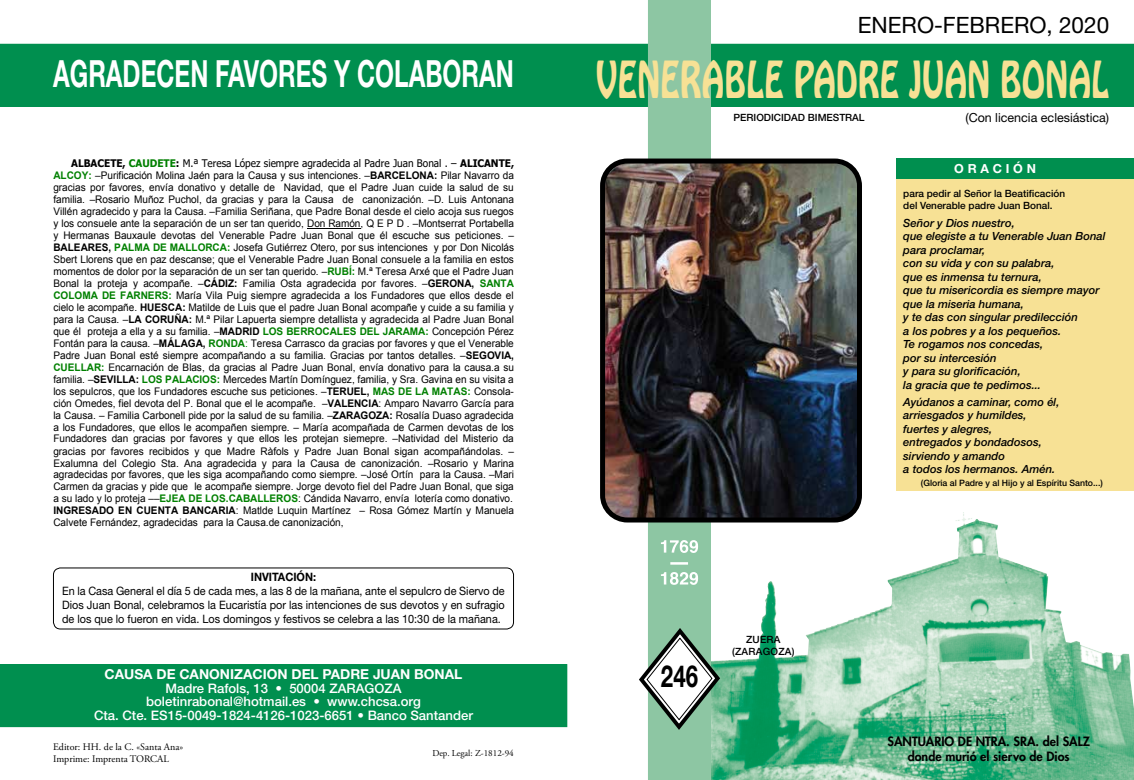
<style>
.page{position:relative;width:1134px;height:780px;background:#fff}
.page>*{position:absolute;margin:0;border:0;box-sizing:border-box;transform-origin:0 0}
.t1{font:45px "Hobo Std";letter-spacing:.015em;color:#f7e195;scale:.71 1}
.t2{font:700 37.5px "Helvetica Neue LT Std";color:#fff;scale:.65 1}
.t3{font:700 30.38px "Helvetica Neue LT Std";color:#000;scale:.73 1}
.t4{font:22.5px "Helvetica Neue LT Std";color:#000}
.t5{font:700 13.75px "Helvetica Neue LT Std";color:#fff}
.t6{font:500 13.12px/13.8px "Helvetica Neue LT Std";color:#fff;text-align:center}
.t7{font:800 12.5px/15px "Futura Std";color:#000;text-align:center}
.t8{font:12.5px "Helvetica Neue LT Std";color:#000}
.t9{font:700 12.5px "Helvetica Neue LT Std";letter-spacing:.3em;color:#fff}
.t10{font:11.5px/13.9px "Helvetica Neue LT Std";color:#000;text-align:justify;scale:.94 1}
.t11{font:700 11.5px "Helvetica Neue LT Std";color:#000;scale:.94 1}
.t12{font:italic 500 11.25px/13.5px "Helvetica Neue LT Std";color:#000}
.t13{font:10.5px/12px "Arial";letter-spacing:-.005em;color:#000;text-align:justify;scale:.96 1}
.t14{font:10.5px "Tahoma";color:#000;scale:.96 1}
.t15{font:500 10px/12px "Helvetica Neue LT Std";color:#000}
.t16{font:10px/12.5px "Adobe Garamond Pro";color:#000}
.t17{font:500 10px/12.5px "Helvetica Neue LT Std";letter-spacing:.025em;color:#000;text-align:center}
.t18{font:9px "Adobe Garamond Pro";color:#000}
.t19{font:500 8.75px "Helvetica Neue LT Std";color:#000}
.s1{font-weight:700}
.s2{font-weight:700;color:#008000}
.s3{color:#008000}
</style>
<div class="page">
<div style="left:897px;top:175px;width:237px;height:316px;background:#f7e195"></div>
<img style="left:711px;top:512px;width:423px;height:268px">
<div style="left:0;top:44px;width:1134px;height:62px;background:#008f4f"></div>
<div style="left:0;top:664px;width:567px;height:62px;background:#008f4f"></div>
<div style="left:648px;top:0;width:63px;height:780px;background:#8dc6a3"></div>
<svg style="left:639px;top:624px;width:84px;height:109px"></svg>
<img style="left:606px;top:164px;width:253px;height:356px">
<div style="left:600px;top:158px;width:262px;height:364px;border:5px solid #000;border-radius:25px"></div>
<svg style="left:661px;top:540px;width:37px;height:13px"></svg>
<svg style="left:661px;top:572px;width:37px;height:13px"></svg>
<svg style="left:670px;top:562px;width:18px;height:2px"></svg>
<div style="left:897px;top:159px;width:237px;height:20px;background:#008f4f"></div>
<div style="left:53px;top:567px;width:461px;height:62px;border:1px solid #000;border-radius:7px"></div>
<hr style="left:307px;top:228px;width:54px;height:1px;background:#000">
<h2 class="t2" style="left:53px;top:50px;width:710px">AGRADECEN FAVORES Y COLABORAN</h2>
<p class="t14" style="left:71px;top:156px;width:463px"><span class="s1">ALBACETE,</span> <span class="s2">CAUDETE</span><span class="s1">:</span> M.ª Teresa López siempre agradecida al Padre Juan Bonal . – <span class="s1">ALICANTE,</span></p>
<p class="t13" style="left:53px;top:169px;width:481px"><span class="s2">ALCOY:</span> –Purificación Molina Jaén para la Causa y sus intenciones. –<span class="s1">BARCELONA:</span> Pilar Navarro da gracias por favores, envía donativo y detalle de Navidad, que el Padre Juan cuide la salud de su familia. –Rosario Muñoz Puchol, da gracias y para la Causa de canonización. –D. Luis Antonana Villén agradecido y para la Causa. –Familia Seriñana, que Padre Bonal desde el cielo acoja sus ruegos y los consuele ante la separación de un ser tan querido, Don Ramón, Q E P D . –Montserrat Portabella y Hermanas Bauxaule devotas del Venerable Padre Juan Bonal que él escuche sus peticiones. – <span class="s1">BALEARES,</span> <span class="s2">PALMA DE MALLORCA:</span> Josefa Gutiérrez Otero, por sus intenciones y por Don Nicolás Sbert Llorens que en paz descanse; que el Venerable Padre Juan Bonal consuele a la familia en estos momentos de dolor por la separación de un ser tan querido. –<span class="s2">RUBÍ:</span> M.ª Teresa Arxé que el Padre Juan Bonal la proteja y acompañe. –<span class="s1">CÁDIZ:</span> Familia Osta agradecida por favores. –<span class="s1">GERONA,</span> <span class="s2">SANTA COLOMA DE FARNERS:</span> María Vila Puig siempre agradecida a los Fundadores que ellos desde el cielo le acompañe. <span class="s1">HUESCA:</span> Matilde de Luis que el padre Juan Bonal acompañe y cuide a su familia y para la Causa. –<span class="s1">LA CORUÑA:</span> M.ª Pilar Lapuerta siempre detallista y agradecida al Padre Juan Bonal que él proteja a ella y a su familia. –<span class="s1">MADRID</span> <span class="s2">LOS BERROCALES DEL JARAMA:</span> Concepción Pérez Fontán para la causa. –<span class="s1">MÁLAGA,</span> <span class="s2">RONDA</span><span class="s3">:</span> Teresa Carrasco da gracias por favores y que el Venerable Padre Juan Bonal esté siempre acompañando a su familia. Gracias por tantos detalles. –<span class="s1">SEGOVIA, </span><span class="s2">CUELLAR:</span> Encarnación de Blas, da gracias al Padre Juan Bonal, envía donativo para la causa.a su familia. –<span class="s1">SEVILLA:</span> <span class="s2">LOS PALACIOS:</span> Mercedes Martín Domínguez, familia, y Sra. Gavina en su visita a los sepulcros, que los Fundadores escuche sus peticiones. –<span class="s1">TERUEL,</span> <span class="s2">MAS DE LA MATAS:</span> Consola&shy;ción Omedes, fiel devota del P. Bonal que el le acompañe. –<span class="s1">VALENCIA</span>: Amparo Navarro García para la Causa. – Familia Carbonell pide por la salud de su familia. –<span class="s1">ZARAGOZA:</span> Rosalía Duaso agradecida a los Fundadores, que ellos le acompañen siempre. – María acompañada de Carmen devotas de los Fundadores dan gracias por favores y que ellos les protejan siemepre. –Natividad del Misterio da gracias por favores recibidos y que Madre Ràfols y Padre Juan Bonal sigan acompañándolas. – Exalumna del Colegio Sta. Ana agradecida y para la Causa de canonización. –Rosario y Marina agradecidas por favores, que les siga acompañando como siempre. –José Ortín para la Causa. –Mari Carmen da gracias y pide que le acompañe siempre. Jorge devoto fiel del Padre Juan Bonal, que siga a su lado y lo proteja ––<span class="s2">EJEA DE LOS.CABALLEROS</span>: Cándida Navarro, envía lotería como donativo.<br><span class="s1">INGRESADO EN CUENTA BANCARIA</span>: Matlde Luquin Martínez – Rosa Gómez Martín y Manuela Calvete Fernández, agradecidas para la Causa.de canonización,</p>
<p class="t11" style="left:251px;top:570px;width:71px">INVITACIÓN:</p>
<p class="t10" style="left:62px;top:584px;width:472px">En la Casa General el día 5 de cada mes, a las 8 de la mañana, ante el sepulcro de Siervo de Dios Juan Bonal, celebramos la Eucaristía por las intenciones de sus devotos y en sufragio de los que lo fueron en vida. Los domingos y festivos se celebra a las 10:30 de la mañana.</p>
<h3 class="t5" style="left:105px;top:665px;width:359px">CAUSA DE CANONIZACION DEL PADRE JUAN BONAL</h3>
<p class="t6" style="left:94px;top:681px;width:380px">Madre Rafols, 13 • 50004 ZARAGOZA boletinrabonal@hotmail.es • www.chcsa.org<br>Cta. Cte. ES15-0049-1824-4126-1023-6651 • Banco Santander</p>
<p class="t16" style="left:53px;top:740px;width:132px">Editor: HH. de la C. «Santa Ana»<br>Imprime: Imprenta TORCAL</p>
<p class="t18" style="left:432px;top:747px;width:83px">Dep. Legal: Z-1812-94</p>
<h3 class="t4" style="left:858px;top:12px;width:253px">ENERO-FEBRERO, 2020</h3>
<h1 class="t1" style="left:597px;top:48px;width:723px">VENERABLE PADRE JUAN BONAL</h1>
<p class="t15" style="left:733px;top:111px;width:133px">PERIODICIDAD BIMESTRAL</p>
<p class="t8" style="left:965px;top:110px;width:145px">(Con licencia eclesiástica)</p>
<h3 class="t3" style="left:661px;top:657px;width:52px">246</h3>
<p class="t17" style="left:732px;top:632px;width:64px">ZUERA (ZARAGOZA)</p>
<p class="t9" style="left:954px;top:161px;width:83px">ORACIÓN</p>
<p class="t15" style="left:903px;top:188px;width:163px">para pedir al Señor la Beatificación del Venerable padre Juan Bonal.</p>
<p class="t12" style="left:903px;top:216px;width:204px">Señor y Dios nuestro,<br>que elegiste a tu Venerable Juan Bonal para proclamar,<br>con su vida y con su palabra,<br>que es inmensa tu ternura,<br>que tu misericordia es siempre mayor que la miseria humana,<br>y te das con singular predilección<br>a los pobres y a los pequeños.<br>Te rogamos nos concedas,<br>por su intercesión<br>y para su glorificación,<br>la gracia que te pedimos...</p>
<p class="t12" style="left:903px;top:395px;width:158px">Ayúdanos a caminar, como él, arriesgados y humildes, fuertes y alegres,<br>entregados y bondadosos, sirviendo y amando<br>a todos los hermanos. Amén.</p>
<p class="t19" style="left:921px;top:477px;width:183px">(Gloria al Padre y al Hijo y al Espíritu Santo...)</p>
<p class="t7" style="left:887px;top:733px;width:204px">SANTUARIO DE NTRA. SRA. del SALZ donde murió el siervo de Dios</p>
</div>
